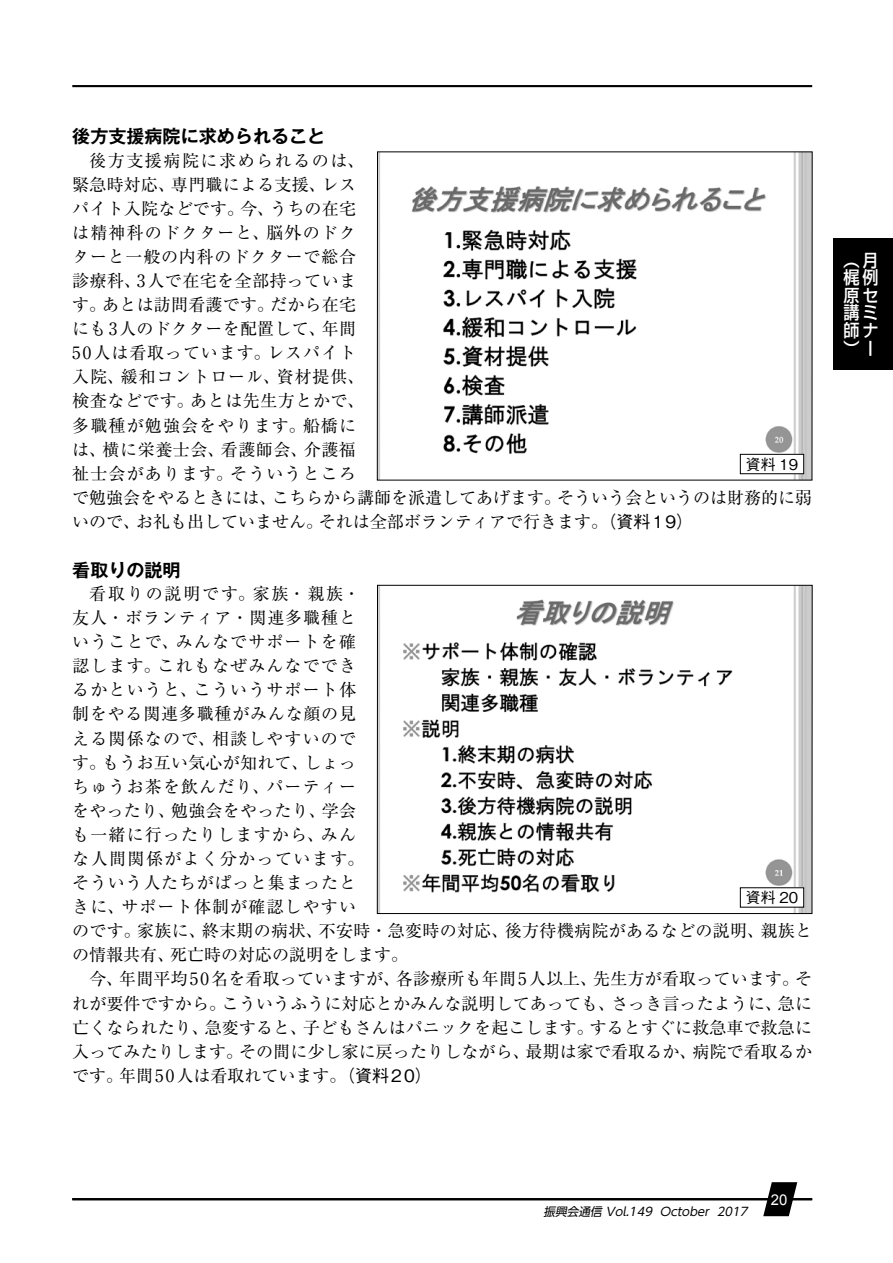
<style>
.page{position:relative;width:893px;height:1263px;background:#fff}
.page>*{position:absolute;margin:0;border:0;box-sizing:border-box;transform-origin:0 0}
.t1{font:700 18px "Gothic MB101 Pro De";color:#000}
.t2{font:500 17.55px/17.5px "Shin Go Pro";color:#fff;text-align:justify;scale:.92 1}
.t3{font:16.95px/24.2px "Ryumin Pro";letter-spacing:.035em;color:#000}
.t4{font:16.95px/24.2px "Ryumin Pro";letter-spacing:.065em;color:#000}
.t5{font:500 14.85px "Gothic BBB Pro";color:#000}
.t6{font:14.85px "Arial";color:#fff}
.t7{font:italic 11.7px "UD Shin Go Pro";color:#000}
.s1{font-family:"Gothic BBB Pro";font-weight:500}
</style>
<div class="page">
<hr style="left:72px;top:85px;width:740px;height:2px;background:#000">
<hr style="left:72px;top:1198px;width:740px;height:2px;background:#000">
<svg style="left:763px;top:1182px;width:34px;height:34px"></svg>
<img style="left:379px;top:154px;width:431px;height:324px">
<div style="left:740px;top:454px;width:64px;height:20px;background:#fff"></div>
<div style="left:740px;top:454px;width:64px;height:20px;border:1px solid #000"></div>
<img style="left:379px;top:587px;width:431px;height:325px">
<div style="left:377px;top:585px;width:435px;height:329px;border:1px solid #000"></div>
<div style="left:740px;top:888px;width:64px;height:19px;background:#fff"></div>
<div style="left:833px;top:238px;width:60px;height:132px;background:#000"></div>
<p class="t1" style="left:72px;top:122px;width:254px">後方支援病院に求められること</p>
<p class="t3" style="left:72px;top:147px;width:741px;text-indent:17px">後方支援病院に求められるのは、<br>緊急時対応、専門職による支援、レス<br>パイト入院などです。今、うちの在宅<br>は精神科のドクターと、脳外のドク<br>ターと一般の内科のドクターで総合<br>診療科、3人で在宅を全部持っていま<br>す。あとは訪問看護です。だから在宅<br>にも3人のドクターを配置して、年間<br>50人は看取っています。レスパイト<br>入院、緩和コントロール、資材提供、<br>検査などです。あとは先生方とかで、<br>多職種が勉強会をやります。船橋に<br>は、横に栄養士会、看護師会、介護福<br>祉士会があります。そういうところ<br>で勉強会をやるときには、こちらから講師を派遣してあげます。そういう会というのは財務的に弱いので、お礼も出していません。それは全部ボランティアで行きます。<span class="s1">（資料19）</span></p>
<p class="t1" style="left:72px;top:555px;width:110px">看取りの説明</p>
<p class="t4" style="left:72px;top:580px;width:741px;text-indent:17px">看取りの説明です。家族・親族・<br>友人・ボランティア・関連多職種と<br>いうことで、みんなでサポートを確<br>認します。これもなぜみんなででき<br>るかというと、こういうサポート体<br>制をやる関連多職種がみんな顔の見<br>える関係なので、相談しやすいので<br>す。もうお互い気心が知れて、しょっ<br>ちゅうお茶を飲んだり、パーティー<br>をやったり、勉強会をやったり、学会<br>も一緒に行ったりしますから、みん<br>な人間関係がよく分かっています。<br>そういう人たちがぱっと集まったと<br>きに、サポート体制が確認しやすい<br>のです。家族に、終末期の病状、不安時・急変時の対応、後方待機病院があるなどの説明、親族との情報共有、死亡時の対応の説明をします。</p>
<p class="t3" style="left:72px;top:966px;width:741px;text-align:justify;text-indent:17px">今、年間平均50名を看取っていますが、各診療所も年間5人以上、先生方が看取っています。それが要件ですから。こういうふうに対応とかみんな説明してあっても、さっき言ったように、急に亡くなられたり、急変すると、子どもさんはパニックを起こします。するとすぐに救急車で救急に入ってみたりします。その間に少し家に戻ったりしながら、最期は家で看取るか、病院で看取るかです。年間50人は看取れています。<span class="s1">（資料20）</span></p>
<p class="t5" style="left:746px;top:452px;width:54px">資料 19</p>
<p class="t5" style="left:746px;top:886px;width:54px">資料 20</p>
<p class="t2" style="left:843px;top:249px;width:39px">（月梶例原セ講ミ師ナ）ー</p>
<p class="t7" style="left:543px;top:1202px;width:209px">振興会通信 Vol.149 October 2017</p>
<p class="t6" style="left:771px;top:1189px;width:18px">20</p>
</div>
